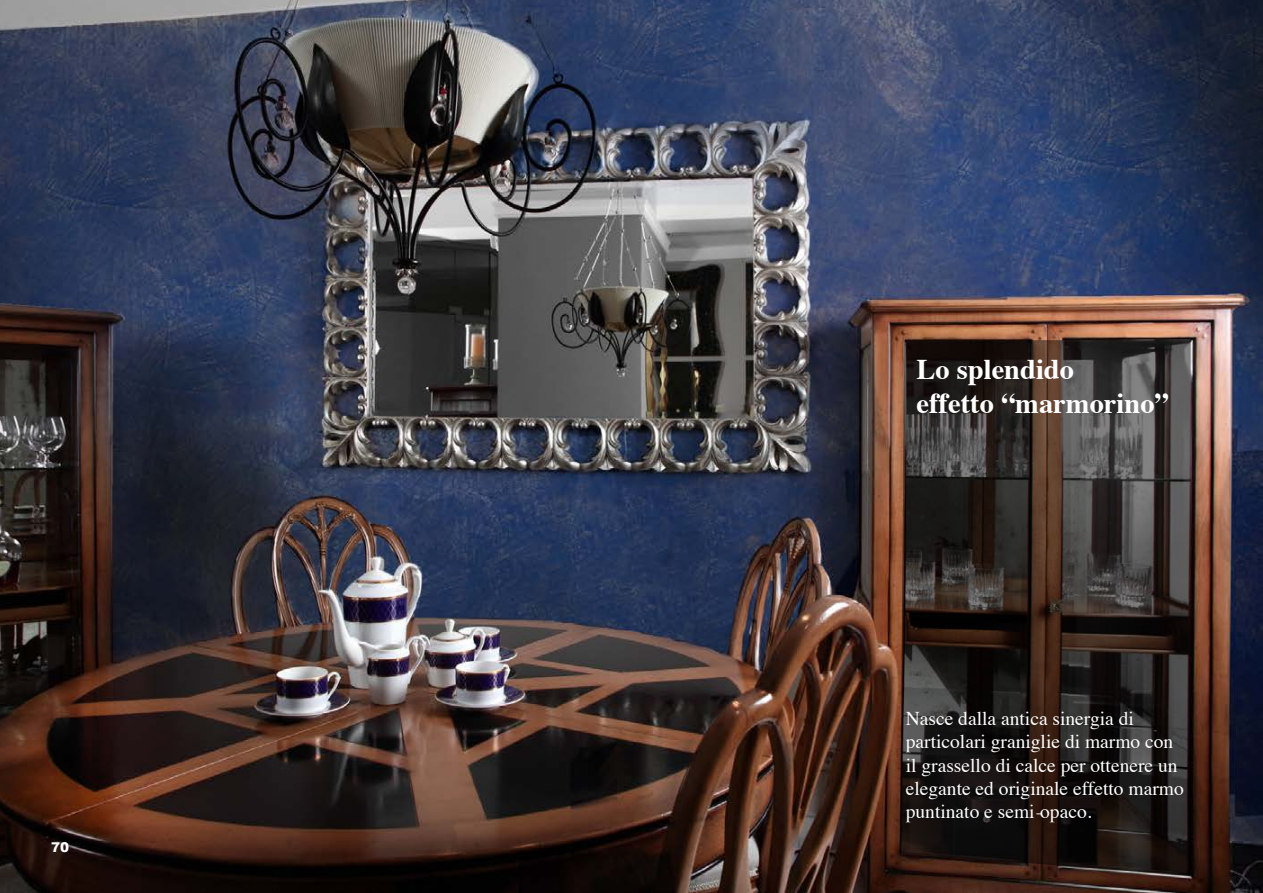
<style>
.page{position:relative;width:1263px;height:893px;background:#fff}
.page>*{position:absolute;margin:0;border:0;box-sizing:border-box;transform-origin:0 0}
.t1{font:700 28.5px/34.2px "Times";color:#fff}
.t2{font:19.5px/23.4px "Times";color:#fff}
.t3{font:900 13.5px "Arial";color:#fff}
</style>
<div class="page">
<img style="left:0;top:0;width:1263px;height:893px">
<svg style="left:899px;top:339px;width:292px;height:538px;background:#312a27"></svg>
<p class="t3" style="left:51px;top:837px;width:20px">70</p>
<h1 class="t1" style="left:916px;top:349px;width:254px">Lo splendido<br>effetto “marmorino”</h1>
<p class="t2" style="left:906px;top:705px;width:279px">Nasce dalla antica sinergia di particolari graniglie di marmo con il grassello di calce per ottenere un elegante ed originale effetto marmo puntinato e semi -opaco.</p>
</div>
